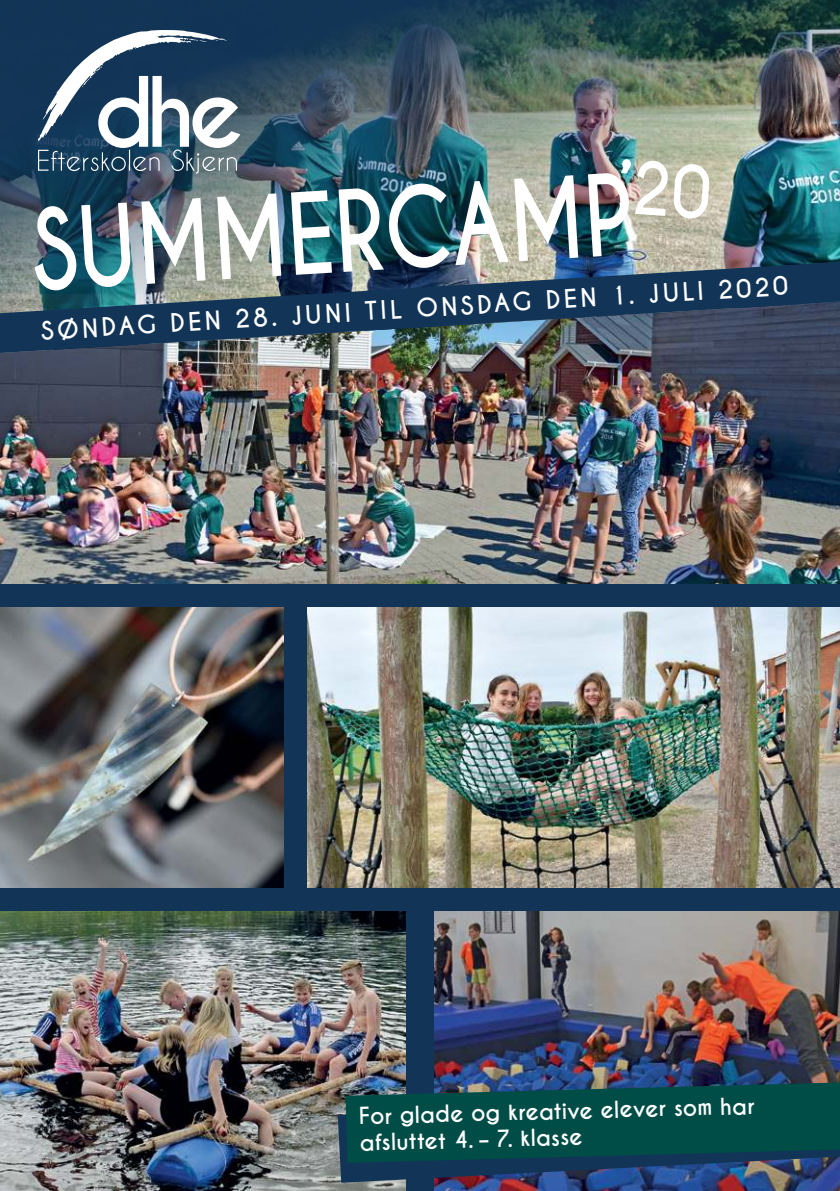
<style>
.page{position:relative;width:840px;height:1191px;background:#fff}
.page>*{position:absolute;margin:0;border:0;box-sizing:border-box;transform-origin:0 0}
.t1{font:700 105.6px "Caviar Dreams";color:#fff;scale:.81 1}
.t2{font:700 24px "Caviar Dreams";color:#fff}
.t3{font:700 22px/27.2px "Caviar Dreams";color:#fff}
</style>
<div class="page">
<div style="left:0;top:0;width:839px;height:1191px;background:#123557"></div>
<img style="left:0;top:354px;width:839px;height:229px">
<img style="left:0;top:607px;width:283px;height:280px">
<img style="left:434px;top:911px;width:405px;height:280px">
<img style="left:0;top:911px;width:405px;height:280px">
<img style="left:307px;top:607px;width:532px;height:280px">
<img style="left:337px;top:1089px;width:502px;height:93px">
<svg style="left:345px;top:1082px;width:494px;height:80px;background:#074c4d"></svg>
<img style="left:0;top:0;width:839px;height:262px">
<img style="left:38px;top:149px;width:177px;height:22px">
<img style="left:98px;top:76px;width:142px;height:72px">
<img style="left:38px;top:31px;width:111px;height:110px">
<img style="left:0;top:262px;width:839px;height:91px">
<img style="left:620px;top:159px;width:90px;height:61px">
<h1 class="t1" style="left:29px;top:198px;width:743px;rotate:-3deg">SUMMERCAMP</h1>
<p class="t2" style="left:40px;top:323px;width:749px;rotate:-4deg">SØNDAG DEN 28. JUNI TIL ONSDAG DEN 1. JULI 2020</p>
<p class="t3" style="left:358px;top:1101px;width:397px;rotate:-1deg">For glade og kreative elever som har afsluttet 4. – 7. klasse</p>
</div>
